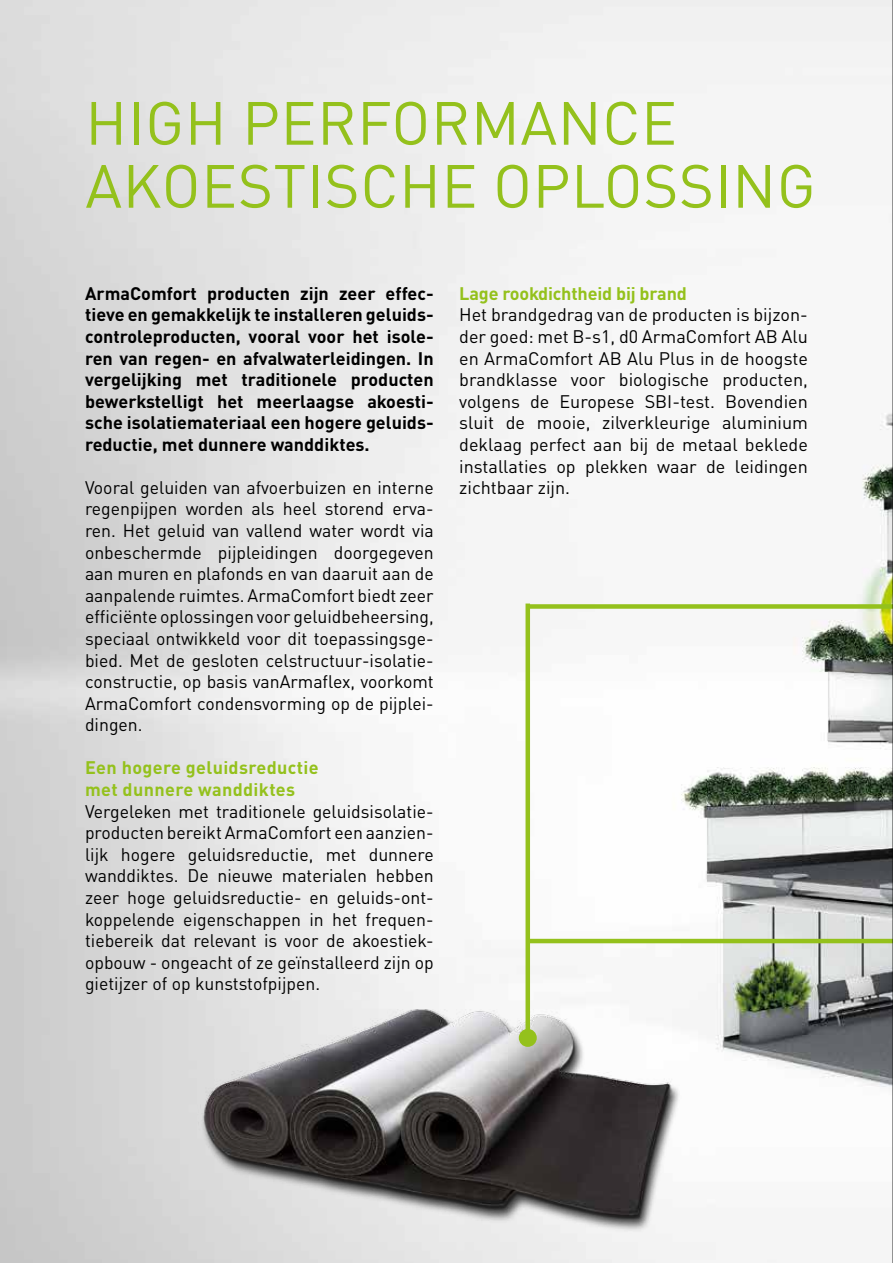
<style>
.page{position:relative;width:893px;height:1263px;background:#fff}
.page>*{position:absolute;margin:0;border:0;box-sizing:border-box;transform-origin:0 0}
.t1{font:60px/63px "DIN Pro";letter-spacing:.01em;color:#94c11c}
.t2{font:18px/21.6px "DIN Pro";color:#000;text-align:justify}
.t3{font:700 18px/21.6px "DIN Pro";color:#000;text-align:justify}
.t4{font:700 18px/21.6px "DIN Pro";letter-spacing:.02em;color:#94c11c}
.t5{font:700 18px "DIN Pro";letter-spacing:-.01em;color:#94c11c}
</style>
<div class="page">
<img style="left:0;top:0;width:892px;height:1263px">
<div style="left:526px;top:604px;width:367px;height:5px;background:#94c11c"></div>
<img style="left:189px;top:994px;width:491px;height:248px">
<div style="left:525px;top:603px;width:5px;height:435px;background:#94c11c"></div>
<div style="left:519px;top:1029px;width:18px;height:18px;background:#94c11c;border-radius:50%"></div>
<hr style="left:528px;top:939px;width:365px;height:4px;background:#94c11c">
<hr style="left:892px;top:0;width:1px;height:1263px;background:#000">
<h1 class="t1" style="left:85px;top:86px;width:732px">HIGH PERFORMANCE<br>AKOESTISCHE OPLOSSING</h1>
<p class="t3" style="left:85px;top:280px;width:350px">ArmaComfort producten zijn zeer effec&shy;tieve en gemakkelijk te installeren geluids&shy;controleproducten, vooral voor het isole&shy;ren van regen- en afvalwaterleidingen. In vergelijking met traditionele producten bewerkstelligt het meerlaagse akoesti&shy;sche isolatiemateriaal een hogere geluids&shy;reductie, met dunnere wanddiktes.</p>
<p class="t2" style="left:85px;top:475px;width:350px">Vooral geluiden van afvoerbuizen en interne regenpijpen worden als heel storend erva&shy;ren. Het geluid van vallend water wordt via onbeschermde pijpleidingen doorgegeven aan muren en plafonds en van daaruit aan de aanpalende ruimtes. ArmaComfort biedt zeer efficiënte oplossingen voor geluidbeheersing, speciaal ontwikkeld voor dit toepassingsge&shy;bied. Met de gesloten celstructuur-isolatie&shy;constructie, op basis vanArmaflex, voorkomt ArmaComfort condensvorming op de pijplei&shy;dingen.</p>
<p class="t4" style="left:85px;top:755px;width:235px">Een hogere geluidsreductie met dunnere wanddiktes</p>
<p class="t2" style="left:85px;top:798px;width:350px;text-align:left">Vergeleken met traditionele geluidsisolatie&shy;producten bereikt ArmaComfort een aanzien&shy;lijk hogere geluidsreductie, met dunnere wanddiktes. De nieuwe materialen hebben zeer hoge geluidsreductie- en geluids-ont&shy;koppelende eigenschappen in het frequen&shy;tiebereik dat relevant is voor de akoestiek&shy;opbouw - ongeacht of ze geïnstalleerd zijn op gietijzer of op kunststofpijpen.</p>
<p class="t5" style="left:459px;top:278px;width:229px">Lage rookdichtheid bij brand</p>
<p class="t2" style="left:459px;top:302px;width:350px">Het brandgedrag van de producten is bijzon&shy;der goed: met B-s1, d0 ArmaComfort AB Alu en ArmaComfort AB Alu Plus in de hoogste brandklasse voor biologische producten, volgens de Europese SBI-test. Bovendien sluit de mooie, zilverkleurige aluminium deklaag perfect aan bij de metaal beklede installaties op plekken waar de leidingen zichtbaar zijn.</p>
</div>
